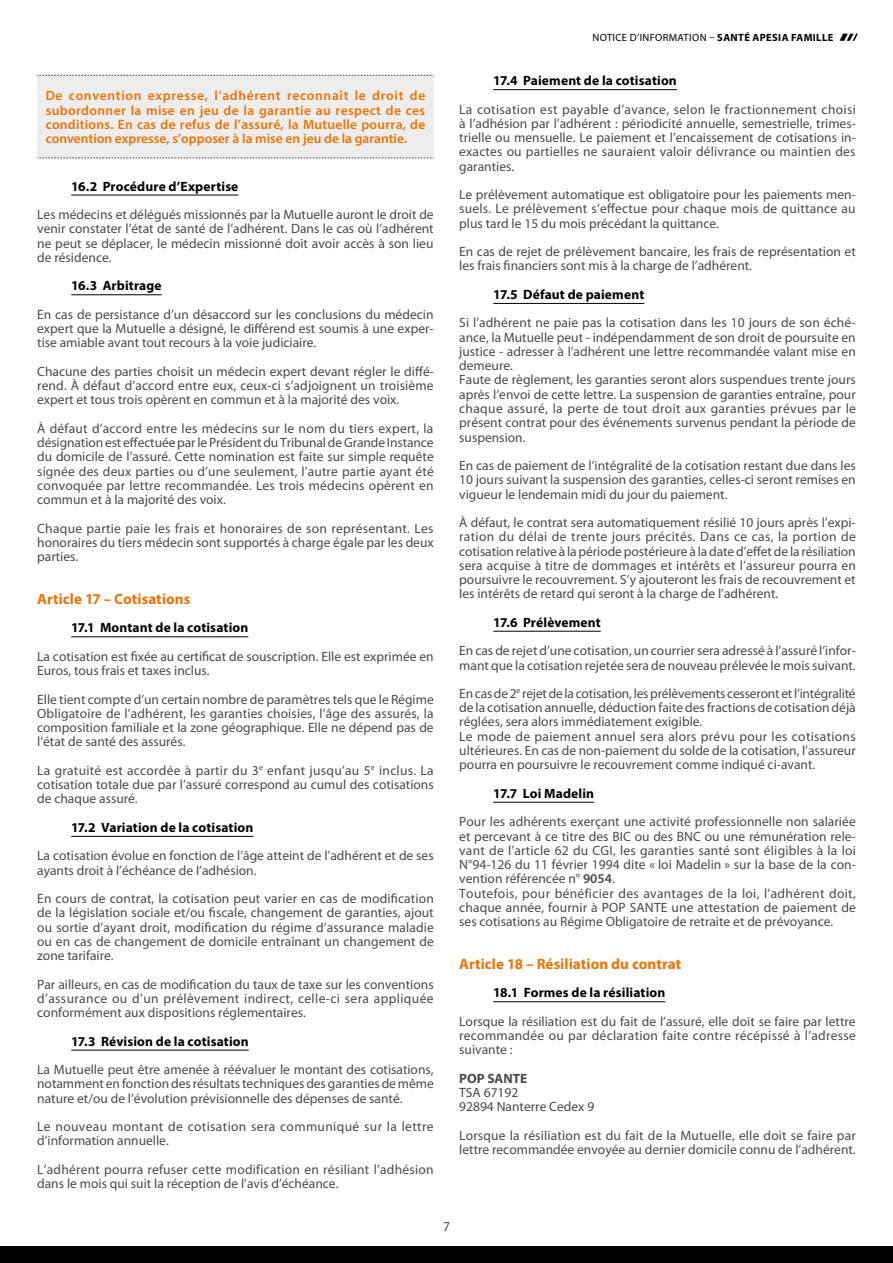
<style>
.page{position:relative;width:893px;height:1263px;background:#fff}
.page>*{position:absolute;margin:0;border:0;box-sizing:border-box;transform-origin:0 0}
.t1{font:700 15px "Myriad Pro";letter-spacing:.005em;color:#ee7203}
.t2{font:13.5px/14.2px "Myriad Pro";color:#4a4a49;text-align:justify}
.t3{font:700 13.5px "Myriad Pro";letter-spacing:.01em;color:#000}
.t4{font:600 13.5px/14.2px "Myriad Pro";color:#ee7203;text-align:justify}
.t5{font:13.5px/14.2px "Myriad Pro";letter-spacing:.025em;color:#4a4a49}
.t6{font:700 13.5px "Myriad Pro";color:#4a4a49}
.t7{font:10.5px "Myriad Pro";letter-spacing:.035em;color:#000}
.s1{font-weight:700}
.s2{font-weight:600}
</style>
<div class="page">
<svg style="left:839px;top:34px;width:19px;height:7px"></svg>
<div style="left:0;top:1246px;width:893px;height:17px;background:#000"></div>
<hr style="left:71px;top:195px;width:167px;height:1px;background:#000">
<hr style="left:71px;top:294px;width:91px;height:1px;background:#000">
<hr style="left:71px;top:636px;width:177px;height:1px;background:#000">
<hr style="left:71px;top:836px;width:182px;height:1px;background:#000">
<hr style="left:71px;top:1050px;width:178px;height:1px;background:#000">
<div style="left:37px;top:75px;width:397px;height:83px;background:#ededed"></div>
<svg style="left:37px;top:75px;width:397px;height:1px"></svg>
<svg style="left:37px;top:158px;width:397px;height:1px"></svg>
<hr style="left:493px;top:89px;width:184px;height:1px;background:#000">
<hr style="left:493px;top:303px;width:151px;height:1px;background:#000">
<hr style="left:493px;top:631px;width:108px;height:1px;background:#000">
<hr style="left:493px;top:802px;width:101px;height:1px;background:#000">
<hr style="left:493px;top:1001px;width:172px;height:1px;background:#000">
<p class="t7" style="left:592px;top:31px;width:242px">NOTICE D’INFORMATION – <span class="s1">SANTÉ APESIA FAMILLE</span></p>
<p class="t4" style="left:46px;top:88px;width:381px">De convention expresse, l’adhérent reconnaît le droit de subordonner la mise en jeu de la garantie au respect de ces conditions. En cas de refus de l’assuré, la Mutuelle pourra, de convention expresse, s’opposer à la mise en jeu de la garantie.</p>
<p class="t3" style="left:71px;top:177px;width:169px">16.2 Procédure d’Expertise</p>
<p class="t2" style="left:37px;top:208px;width:398px">Les médecins et délégués missionnés par la Mutuelle auront le droit de venir constater l’état de santé de l’adhérent. Dans le cas où l’adhérent ne peut se déplacer, le médecin missionné doit avoir accès à son lieu de résidence.</p>
<p class="t3" style="left:71px;top:277px;width:92px">16.3 Arbitrage</p>
<p class="t2" style="left:37px;top:307px;width:398px">En cas de persistance d’un désaccord sur les conclusions du médecin expert que la Mutuelle a désigné, le différend est soumis à une exper&shy;tise amiable avant tout recours à la voie judiciaire.</p>
<p class="t2" style="left:37px;top:364px;width:398px">Chacune des parties choisit un médecin expert devant régler le diffé&shy;rend. À défaut d’accord entre eux, ceux-ci s’adjoignent un troisième expert et tous trois opèrent en commun et à la majorité des voix.</p>
<p class="t2" style="left:37px;top:421px;width:398px">À défaut d’accord entre les médecins sur le nom du tiers expert, la désignation est effectuée par le Président du Tribunal de Grande Instance du domicile de l’assuré. Cette nomination est faite sur simple requête signée des deux parties ou d’une seulement, l’autre partie ayant été convoquée par lettre recommandée. Les trois médecins opèrent en commun et à la majorité des voix.</p>
<p class="t2" style="left:37px;top:521px;width:398px">Chaque partie paie les frais et honoraires de son représentant. Les honoraires du tiers médecin sont supportés à charge égale par les deux parties.</p>
<p class="t1" style="left:37px;top:589px;width:155px">Article 17 – Cotisations</p>
<p class="t3" style="left:71px;top:619px;width:179px">17.1 Montant de la cotisation</p>
<p class="t2" style="left:37px;top:649px;width:398px">La cotisation est fixée au certificat de souscription. Elle est exprimée en<br>Euros, tous frais et taxes inclus.</p>
<p class="t2" style="left:37px;top:692px;width:398px">Elle tient compte d’un certain nombre de paramètres tels que le Régime Obligatoire de l’adhérent, les garanties choisies, l’âge des assurés, la composition familiale et la zone géographique. Elle ne dépend pas de l’état de santé des assurés.</p>
<p class="t2" style="left:37px;top:763px;width:398px">La gratuité est accordée à partir du 3<sup>e</sup> enfant jusqu’au 5<sup>e</sup> inclus. La cotisation totale due par l’assuré correspond au cumul des cotisations de chaque assuré.</p>
<p class="t3" style="left:71px;top:818px;width:184px">17.2 Variation de la cotisation</p>
<p class="t2" style="left:37px;top:849px;width:398px">La cotisation évolue en fonction de l’âge atteint de l’adhérent et de ses ayants droit à l’échéance de l’adhésion.</p>
<p class="t2" style="left:37px;top:892px;width:398px">En cours de contrat, la cotisation peut varier en cas de modification de la législation sociale et/ou fiscale, changement de garanties, ajout ou sortie d’ayant droit, modification du régime d’assurance maladie ou en cas de changement de domicile entraînant un changement de zone tarifaire.</p>
<p class="t2" style="left:37px;top:977px;width:398px">Par ailleurs, en cas de modification du taux de taxe sur les conventions d’assurance ou d’un prélèvement indirect, celle-ci sera appliquée conformément aux dispositions réglementaires.</p>
<p class="t3" style="left:71px;top:1032px;width:179px">17.3 Révision de la cotisation</p>
<p class="t2" style="left:37px;top:1063px;width:398px">La Mutuelle peut être amenée à réévaluer le montant des cotisations, notamment en fonction des résultats techniques des garanties de même nature et/ou de l’évolution prévisionnelle des dépenses de santé.</p>
<p class="t5" style="left:37px;top:1120px;width:398px">Le nouveau montant de cotisation sera communiqué sur la lettre d’information annuelle.</p>
<p class="t2" style="left:37px;top:1162px;width:398px">L’adhérent pourra refuser cette modification en résiliant l’adhésion dans le mois qui suit la réception de l’avis d’échéance.</p>
<p class="t3" style="left:493px;top:72px;width:185px">17.4 Paiement de la cotisation</p>
<p class="t2" style="left:459px;top:102px;width:398px">La cotisation est payable d’avance, selon le fractionnement choisi à l’adhésion par l’adhérent : périodicité annuelle, semestrielle, trimes&shy;trielle ou mensuelle. Le paiement et l’encaissement de cotisations in&shy;exactes ou partielles ne sauraient valoir délivrance ou maintien des garanties.</p>
<p class="t2" style="left:459px;top:188px;width:398px">Le prélèvement automatique est obligatoire pour les paiements men&shy;suels. Le prélèvement s’effectue pour chaque mois de quittance au plus tard le 15 du mois précédant la quittance.</p>
<p class="t2" style="left:459px;top:245px;width:398px">En cas de rejet de prélèvement bancaire, les frais de représentation et les frais financiers sont mis à la charge de l’adhérent.</p>
<p class="t3" style="left:493px;top:286px;width:153px">17.5 Défaut de paiement</p>
<p class="t2" style="left:459px;top:316px;width:398px;text-align:left">Si l’adhérent ne paie pas la cotisation dans les 10 jours de son éché&shy;ance, la Mutuelle peut - indépendamment de son droit de poursuite en justice - adresser à l’adhérent une lettre recommandée valant mise en demeure.<br>Faute de règlement, les garanties seront alors suspendues trente jours après l’envoi de cette lettre. La suspension de garanties entraîne, pour chaque assuré, la perte de tout droit aux garanties prévues par le présent contrat pour des événements survenus pendant la période de suspension.</p>
<p class="t2" style="left:459px;top:459px;width:398px">En cas de paiement de l’intégralité de la cotisation restant due dans les 10 jours suivant la suspension des garanties, celles-ci seront remises en vigueur le lendemain midi du jour du paiement.</p>
<p class="t2" style="left:459px;top:516px;width:398px">À défaut, le contrat sera automatiquement résilié 10 jours après l’expi&shy;ration du délai de trente jours précités. Dans ce cas, la portion de cotisation relative à la période postérieure à la date d’effet de la résiliation sera acquise à titre de dommages et intérêts et l’assureur pourra en poursuivre le recouvrement. S’y ajouteront les frais de recouvrement et les intérêts de retard qui seront à la charge de l’adhérent.</p>
<p class="t3" style="left:493px;top:613px;width:109px">17.6 Prélèvement</p>
<p class="t2" style="left:459px;top:644px;width:398px">En cas de rejet d’une cotisation, un courrier sera adressé à l’assuré l’infor&shy;mant que la cotisation rejetée sera de nouveau prélevée le mois suivant.</p>
<p class="t2" style="left:459px;top:686px;width:398px;text-align:left">En cas de 2<sup>e</sup> rejet de la cotisation, les prélèvements cesseront et l’intégralité de la cotisation annuelle, déduction faite des fractions de cotisation déjà réglées, sera alors immédiatement exigible.<br>Le mode de paiement annuel sera alors prévu pour les cotisations ultérieures. En cas de non-paiement du solde de la cotisation, l’assureur pourra en poursuivre le recouvrement comme indiqué ci-avant.</p>
<p class="t3" style="left:493px;top:784px;width:102px">17.7 Loi Madelin</p>
<p class="t2" style="left:459px;top:815px;width:398px;text-align:left">Pour les adhérents exerçant une activité professionnelle non salariée et percevant à ce titre des BIC ou des BNC ou une rémunération rele&shy;vant de l’article 62 du CGI, les garanties santé sont éligibles à la loi N°94-126 du 11 février 1994 dite « loi Madelin » sur la base de la con&shy;vention référencée n° <span class="s2">9054</span>.<br>Toutefois, pour bénéficier des avantages de la loi, l’adhérent doit, chaque année, fournir à POP SANTE une attestation de paiement de ses cotisations au Régime Obligatoire de retraite et de prévoyance.</p>
<p class="t1" style="left:459px;top:954px;width:223px">Article 18 – Résiliation du contrat</p>
<p class="t3" style="left:493px;top:984px;width:174px">18.1 Formes de la résiliation</p>
<p class="t2" style="left:459px;top:1014px;width:398px">Lorsque la résiliation est du fait de l’assuré, elle doit se faire par lettre recommandée ou par déclaration faite contre récépissé à l’adresse suivante :</p>
<p class="t6" style="left:459px;top:1069px;width:70px">POP SANTE</p>
<p class="t2" style="left:459px;top:1086px;width:137px">TSA 67192<br>92894 Nanterre Cedex 9</p>
<p class="t2" style="left:459px;top:1128px;width:398px">Lorsque la résiliation est du fait de la Mutuelle, elle doit se faire par lettre recommandée envoyée au dernier domicile connu de l’adhérent.</p>
<p class="t2" style="left:443px;top:1219px;width:8px">7</p>
</div>
